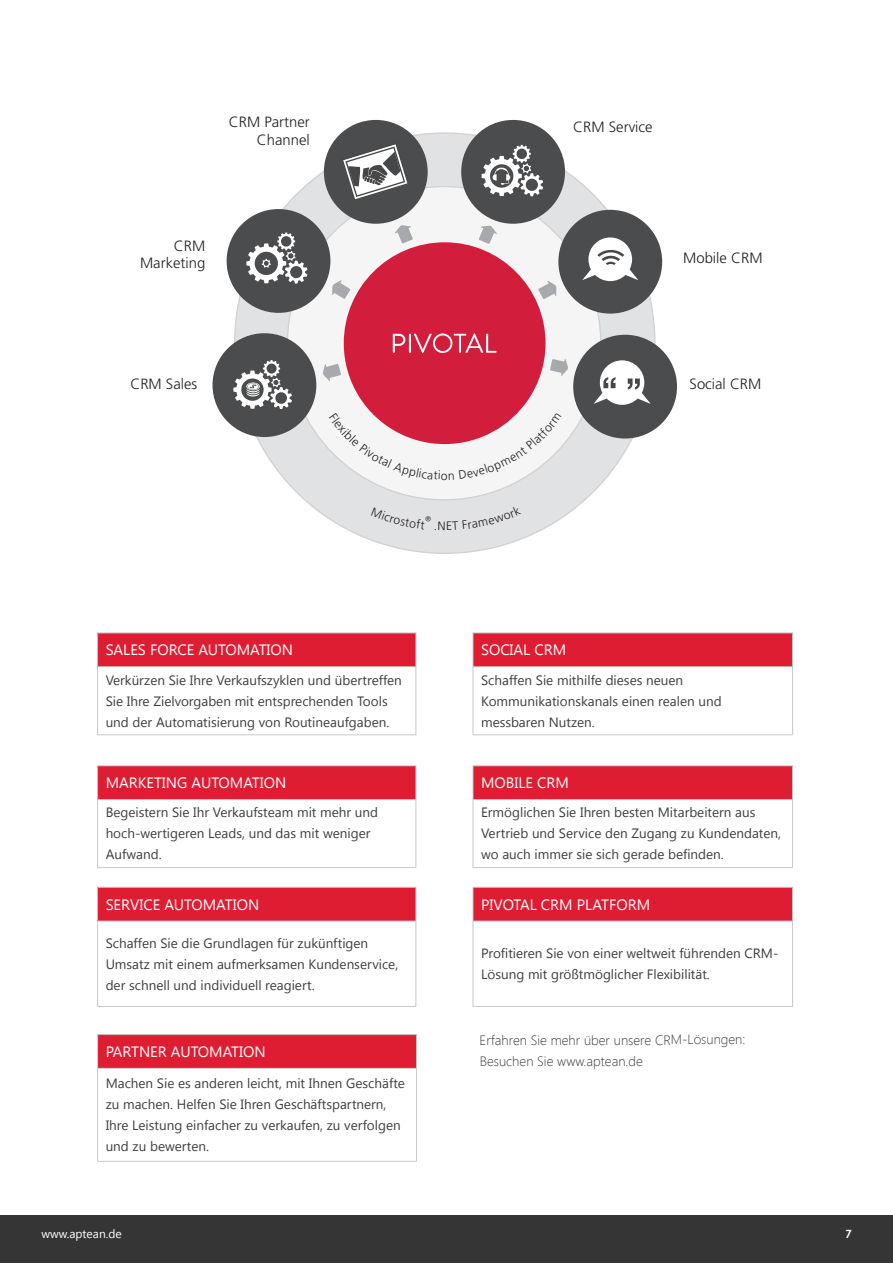
<style>
.page{position:relative;width:893px;height:1263px;background:#fff}
.page>*{position:absolute;margin:0;border:0;box-sizing:border-box;transform-origin:0 0}
.t1{font:15px "Segoe UI";color:#fff}
.t2{font:300 14.85px/17.9px "Frutiger";color:#231f20;text-align:right}
.t3{font:13.5px/21px "Segoe UI";color:#3e3e3f}
.t4{font:300 13.5px/21.1px "Segoe UI";letter-spacing:-.005em;color:#3e3e3f}
.t5{font:12px "Segoe UI";color:#fff}
.t6{font:700 12px "Brandon Grotesque";color:#fff}
</style>
<div class="page">
<div style="left:0;top:1215px;width:893px;height:48px;background:#363536"></div>
<div style="left:235px;top:133px;width:420px;height:420px;background:#e1e2e4;border-radius:50%"></div>
<div style="left:287px;top:187px;width:314px;height:313px;background:#f5f5f6;border-radius:50%"></div>
<div style="left:213px;top:333px;width:103px;height:104px;background:#4b4c4d;border-radius:50%"></div>
<div style="left:324px;top:120px;width:104px;height:104px;background:#4b4c4d;border-radius:50%"></div>
<div style="left:461px;top:120px;width:104px;height:104px;background:#4b4c4d;border-radius:50%"></div>
<div style="left:227px;top:209px;width:103px;height:104px;background:#4b4c4d;border-radius:50%"></div>
<div style="left:558px;top:210px;width:104px;height:104px;background:#4b4c4d;border-radius:50%"></div>
<div style="left:573px;top:335px;width:104px;height:103px;background:#4b4c4d;border-radius:50%"></div>
<svg style="left:343px;top:144px;width:65px;height:55px"></svg>
<svg style="left:233px;top:360px;width:59px;height:49px"></svg>
<svg style="left:246px;top:232px;width:61px;height:52px"></svg>
<svg style="left:582px;top:237px;width:56px;height:44px"></svg>
<svg style="left:593px;top:360px;width:58px;height:45px"></svg>
<svg style="left:482px;top:145px;width:61px;height:51px"></svg>
<div style="left:98px;top:633px;width:318px;height:34px;background:#de1d32"></div>
<hr style="left:97px;top:632px;width:319px;height:1px;background:#c7c8ca">
<hr style="left:97px;top:633px;width:1px;height:33px;background:#c7c8ca">
<hr style="left:415px;top:633px;width:1px;height:33px;background:#c7c8ca">
<hr style="left:97px;top:666px;width:319px;height:1px;background:#c7c8ca">
<hr style="left:97px;top:667px;width:1px;height:67px;background:#c7c8ca">
<hr style="left:415px;top:667px;width:1px;height:67px;background:#c7c8ca">
<hr style="left:97px;top:734px;width:319px;height:1px;background:#c7c8ca">
<div style="left:473px;top:633px;width:319px;height:34px;background:#de1d32"></div>
<hr style="left:473px;top:632px;width:320px;height:1px;background:#c7c8ca">
<hr style="left:473px;top:633px;width:1px;height:33px;background:#c7c8ca">
<hr style="left:792px;top:633px;width:1px;height:33px;background:#c7c8ca">
<hr style="left:473px;top:666px;width:320px;height:1px;background:#c7c8ca">
<hr style="left:473px;top:667px;width:1px;height:67px;background:#c7c8ca">
<hr style="left:792px;top:667px;width:1px;height:67px;background:#c7c8ca">
<hr style="left:473px;top:734px;width:320px;height:1px;background:#c7c8ca">
<div style="left:98px;top:766px;width:318px;height:33px;background:#de1d32"></div>
<hr style="left:97px;top:765px;width:319px;height:1px;background:#c7c8ca">
<hr style="left:97px;top:766px;width:1px;height:33px;background:#c7c8ca">
<hr style="left:415px;top:766px;width:1px;height:33px;background:#c7c8ca">
<hr style="left:97px;top:799px;width:319px;height:1px;background:#c7c8ca">
<hr style="left:97px;top:800px;width:1px;height:67px;background:#c7c8ca">
<hr style="left:415px;top:800px;width:1px;height:67px;background:#c7c8ca">
<hr style="left:97px;top:867px;width:319px;height:1px;background:#c7c8ca">
<div style="left:473px;top:766px;width:319px;height:33px;background:#de1d32"></div>
<hr style="left:473px;top:765px;width:320px;height:1px;background:#c7c8ca">
<hr style="left:473px;top:766px;width:1px;height:33px;background:#c7c8ca">
<hr style="left:792px;top:766px;width:1px;height:33px;background:#c7c8ca">
<hr style="left:473px;top:799px;width:320px;height:1px;background:#c7c8ca">
<hr style="left:473px;top:800px;width:1px;height:67px;background:#c7c8ca">
<hr style="left:792px;top:800px;width:1px;height:67px;background:#c7c8ca">
<hr style="left:473px;top:867px;width:320px;height:1px;background:#c7c8ca">
<div style="left:98px;top:887px;width:318px;height:34px;background:#de1d32"></div>
<hr style="left:97px;top:887px;width:319px;height:1px;background:#c7c8ca">
<hr style="left:97px;top:888px;width:1px;height:33px;background:#c7c8ca">
<hr style="left:415px;top:888px;width:1px;height:33px;background:#c7c8ca">
<hr style="left:97px;top:921px;width:319px;height:1px;background:#c7c8ca">
<hr style="left:97px;top:921px;width:1px;height:85px;background:#c7c8ca">
<hr style="left:415px;top:921px;width:1px;height:85px;background:#c7c8ca">
<hr style="left:97px;top:1006px;width:319px;height:1px;background:#c7c8ca">
<div style="left:473px;top:887px;width:319px;height:34px;background:#de1d32"></div>
<hr style="left:473px;top:887px;width:320px;height:1px;background:#c7c8ca">
<hr style="left:473px;top:888px;width:1px;height:33px;background:#c7c8ca">
<hr style="left:792px;top:888px;width:1px;height:33px;background:#c7c8ca">
<hr style="left:473px;top:921px;width:320px;height:1px;background:#c7c8ca">
<hr style="left:473px;top:921px;width:1px;height:85px;background:#c7c8ca">
<hr style="left:792px;top:921px;width:1px;height:85px;background:#c7c8ca">
<hr style="left:473px;top:1006px;width:320px;height:1px;background:#c7c8ca">
<div style="left:98px;top:1034px;width:319px;height:34px;background:#de1d32"></div>
<hr style="left:97px;top:1034px;width:320px;height:1px;background:#c7c8ca">
<hr style="left:97px;top:1035px;width:1px;height:33px;background:#c7c8ca">
<hr style="left:416px;top:1035px;width:1px;height:33px;background:#c7c8ca">
<hr style="left:97px;top:1068px;width:320px;height:1px;background:#c7c8ca">
<hr style="left:97px;top:1069px;width:1px;height:92px;background:#c7c8ca">
<hr style="left:416px;top:1069px;width:1px;height:92px;background:#c7c8ca">
<hr style="left:97px;top:1161px;width:320px;height:1px;background:#c7c8ca">
<svg style="left:323px;top:225px;width:245px;height:255px"></svg>
<p class="t2" style="left:229px;top:113px;width:82px">CRM Partner<br>Channel</p>
<p class="t2" style="left:573px;top:118px;width:81px">CRM Service</p>
<p class="t2" style="left:140px;top:237px;width:67px">CRM<br>Marketing</p>
<p class="t2" style="left:683px;top:249px;width:81px">Mobile CRM</p>
<p class="t2" style="left:130px;top:375px;width:68px">CRM Sales</p>
<p class="t2" style="left:690px;top:375px;width:73px">Social CRM</p>
<p class="t1" style="left:106px;top:639px;width:189px">SALES FORCE AUTOMATION</p>
<p class="t3" style="left:106px;top:669px;width:298px">Verkürzen Sie Ihre Verkaufszyklen und übertreffen<br>Sie Ihre Zielvorgaben mit entsprechenden Tools und der Automatisierung von Routineaufgaben.</p>
<p class="t1" style="left:106px;top:772px;width:182px">MARKETING AUTOMATION</p>
<p class="t3" style="left:106px;top:801px;width:274px">Begeistern Sie Ihr Verkaufsteam mit mehr und hoch-wertigeren Leads, und das mit weniger<br>Aufwand.</p>
<p class="t1" style="left:106px;top:894px;width:155px">SERVICE AUTOMATION</p>
<p class="t3" style="left:106px;top:932px;width:294px">Schaffen Sie die Grundlagen für zukünftigen<br>Umsatz mit einem aufmerksamen Kundenservice, der schnell und individuell reagiert.</p>
<p class="t1" style="left:106px;top:1041px;width:161px">PARTNER AUTOMATION</p>
<p class="t3" style="left:106px;top:1072px;width:301px">Machen Sie es anderen leicht, mit Ihnen Geschäfte zu machen. Helfen Sie Ihren Geschäftspartnern, Ihre Leistung einfacher zu verkaufen, zu verfolgen und zu bewerten.</p>
<p class="t1" style="left:481px;top:639px;width:87px">SOCIAL CRM</p>
<p class="t3" style="left:481px;top:669px;width:242px">Schaffen Sie mithilfe dieses neuen<br>Kommunikationskanals einen realen und messbaren Nutzen.</p>
<p class="t1" style="left:481px;top:772px;width:89px">MOBILE CRM</p>
<p class="t3" style="left:481px;top:801px;width:301px">Ermöglichen Sie Ihren besten Mitarbeitern aus<br>Vertrieb und Service den Zugang zu Kundendaten, wo auch immer sie sich gerade befinden.</p>
<p class="t1" style="left:481px;top:894px;width:171px">PIVOTAL CRM PLATFORM</p>
<p class="t3" style="left:481px;top:942px;width:299px">Profitieren Sie von einer weltweit führenden CRM-<br>Lösung mit größtmöglicher Flexibilität.</p>
<p class="t4" style="left:480px;top:1029px;width:267px">Erfahren Sie mehr über unsere CRM-Lösungen:<br>Besuchen Sie www.aptean.de</p>
<p class="t5" style="left:41px;top:1225px;width:82px">www.aptean.de</p>
<p class="t6" style="left:846px;top:1225px;width:7px">7</p>
</div>
